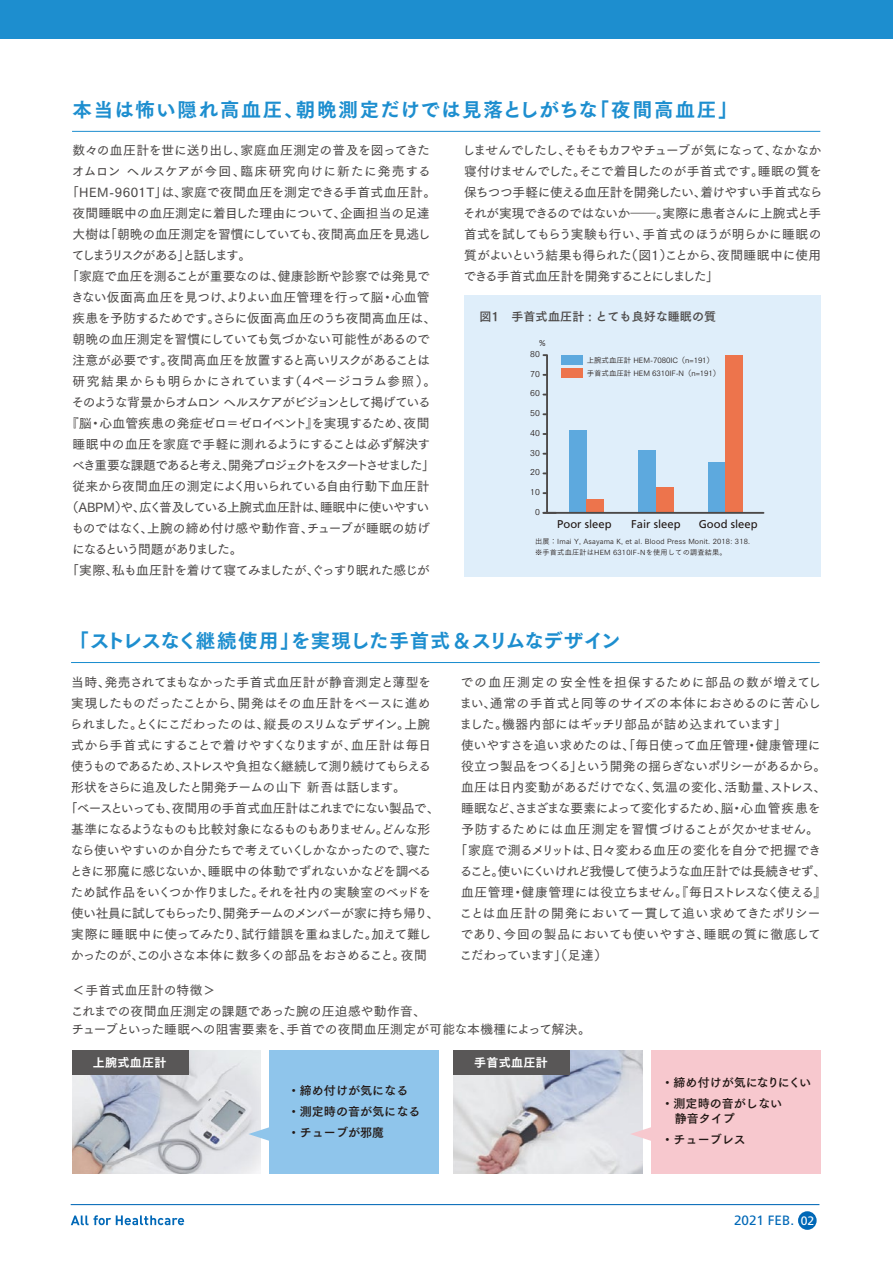
<style>
.page{position:relative;width:893px;height:1263px;background:#fff}
.page>*{position:absolute;margin:0;border:0;box-sizing:border-box;transform-origin:0 0}
.t1{font:19.5px "Tsuku Go Pro E";letter-spacing:.085em;color:#1d8ecf}
.t2{font:19.5px "Tsuku Go Pro E";letter-spacing:-.02em;color:#1d8ecf}
.t3{font:13.5px "Frutiger";color:#0068b7}
.t4{font:12.75px/21px "Tsuku Go Pro D";letter-spacing:-.025em;color:#4c4948;text-align:justify}
.t5{font:12.75px "Tsuku Go Pro D";letter-spacing:-.05em;color:#4c4948}
.t6{font:12.75px/21px "Tsuku Go Pro D";letter-spacing:.015em;color:#4c4948}
.t7{font:12.75px "Tsuku Go Pro D";letter-spacing:-.005em;color:#4c4948}
.t8{font:12.75px "Tsuku Go Pro D";letter-spacing:-.055em;color:#4c4948}
.t9{font:12.75px "Tsuku Go Pro D";letter-spacing:.03em;color:#4c4948}
.t10{font:12.75px "Tsuku Go Pro D";color:#4c4948}
.t11{font:12.75px "Tsuku Go Pro D";letter-spacing:.035em;color:#4c4948}
.t12{font:12.75px "Tsuku Go Pro D";letter-spacing:-.125em;color:#4c4948}
.t13{font:12.75px "Tsuku Go Pro D";letter-spacing:-.115em;color:#4c4948}
.t14{font:12.75px "Tsuku Go Pro D";letter-spacing:-.065em;color:#4c4948}
.t15{font:12.75px "Tsuku Go Pro D";letter-spacing:-.07em;color:#4c4948}
.t16{font:12.75px "Tsuku Go Pro D";letter-spacing:-.095em;color:#4c4948}
.t17{font:12.75px "Tsuku Go Pro D";letter-spacing:-.08em;color:#4c4948}
.t18{font:12.75px "Tsuku Go Pro D";letter-spacing:-.045em;color:#4c4948}
.t19{font:12.75px "Tsuku Go Pro D";letter-spacing:.02em;color:#4c4948}
.t20{font:12.75px "Tsuku Go Pro D";letter-spacing:.005em;color:#4c4948}
.t21{font:12.75px "Tsuku Go Pro D";letter-spacing:.01em;color:#4c4948}
.t22{font:12.75px "Tsuku Go Pro D";letter-spacing:.06em;color:#4c4948}
.t23{font:12.75px "Tsuku Go Pro D";letter-spacing:.065em;color:#4c4948}
.t24{font:12.75px "Tsuku Go Pro D";letter-spacing:-.18em;color:#4c4948}
.t25{font:12.75px "Tsuku Go Pro D";letter-spacing:-.12em;color:#4c4948}
.t26{font:12.75px "Tsuku Go Pro D";letter-spacing:-.085em;color:#4c4948}
.t27{font:12px/21.1px "Tsuku Go Pro B";letter-spacing:.005em;color:#221815}
.t28{font:12px "Tsuku Go Pro B";letter-spacing:.005em;color:#4c4948}
.t29{font:12px "Tsuku Go Pro E";letter-spacing:.03em;color:#fff}
.t30{font:11.25px "Frutiger";color:#221815}
.t31{font:8.25px "Tsuku Go Pro R";letter-spacing:.005em;color:#221815}
.t32{font:7.5px "Tsuku Go Pro R";letter-spacing:-.01em;color:#221815}
.t33{font:7.2px/10.9px "Tsuku Go Pro R";letter-spacing:.025em;color:#221815}
.s1{font-size:12.15px;color:#fff}
</style>
<div class="page">
<hr style="left:72px;top:131px;width:748px;height:1px;background:#1d8ecf">
<div style="left:0;top:0;width:893px;height:38px;background:#1d8ecf"></div>
<div style="left:464px;top:295px;width:357px;height:282px;background:#dfeefa"></div>
<hr style="left:71px;top:662px;width:748px;height:1px;background:#1d8ecf">
<div style="left:569px;top:430px;width:17px;height:83px;background:#5da9de"></div>
<div style="left:586px;top:499px;width:18px;height:14px;background:#ed744c"></div>
<div style="left:639px;top:450px;width:17px;height:63px;background:#5da9de"></div>
<div style="left:656px;top:487px;width:17px;height:26px;background:#ed744c"></div>
<div style="left:708px;top:462px;width:17px;height:51px;background:#5da9de"></div>
<div style="left:725px;top:355px;width:18px;height:158px;background:#ed744c"></div>
<hr style="left:543px;top:512px;width:220px;height:2px;background:#4c4948">
<svg style="left:543px;top:354px;width:15px;height:160px"></svg>
<div style="left:561px;top:368px;width:21px;height:10px;background:#ed744c"></div>
<div style="left:561px;top:355px;width:21px;height:10px;background:#5da9de"></div>
<img style="left:454px;top:1050px;width:188px;height:123px">
<img style="left:72px;top:1050px;width:188px;height:123px">
<div style="left:270px;top:1050px;width:169px;height:123px;background:#8fc5eb"></div>
<svg style="left:248px;top:1126px;width:22px;height:16px"></svg>
<div style="left:651px;top:1050px;width:169px;height:123px;background:#f7c8ce"></div>
<svg style="left:630px;top:1126px;width:21px;height:16px"></svg>
<div style="left:72px;top:1050px;width:117px;height:25px;background:#595757"></div>
<div style="left:454px;top:1050px;width:116px;height:25px;background:#595757"></div>
<hr style="left:71px;top:1204px;width:748px;height:1px;background:#0068b7">
<div style="left:798px;top:1211px;width:19px;height:19px;background:#0068b7;border-radius:50%"></div>
<svg style="left:71px;top:1215px;width:113px;height:10px"></svg>
<h1 class="t1" style="left:73px;top:92px;width:666px">本当は怖い隠れ高血圧、朝晩測定だけでは見落としがちな「夜間高血圧」</h1>
<p class="t7" style="left:73px;top:140px;width:359px">数々の血圧計を世に送り出し、家庭血圧測定の普及を図ってきた</p>
<p class="t22" style="left:72px;top:161px;width:361px">オムロン ヘルスケアが今回、臨床研究向けに新たに発売する</p>
<p class="t11" style="left:66px;top:182px;width:371px">「HEM-9601T」は、家庭で夜間血圧を測定できる手首式血圧計。</p>
<p class="t7" style="left:73px;top:203px;width:359px">夜間睡眠中の血圧測定に着目した理由について、企画担当の足達</p>
<p class="t4" style="left:73px;top:222px;width:360px">大樹は「朝晩の血圧測定を習慣にしていても、夜間高血圧を見逃し</p>
<p class="t24" style="left:72px;top:245px;width:181px">てしまうリスクがある」と話します。</p>
<p class="t4" style="left:66px;top:264px;width:365px">「家庭で血圧を測ることが重要なのは、健康診断や診察では発見で</p>
<p class="t4" style="left:71px;top:285px;width:360px">きない仮面高血圧を見つけ、よりよい血圧管理を行って脳・心血管</p>
<p class="t4" style="left:73px;top:306px;width:365px">疾患を予防するためです。さらに仮面高血圧のうち夜間高血圧は、</p>
<p class="t4" style="left:73px;top:327px;width:359px">朝晩の血圧測定を習慣にしていても気づかない可能性があるので</p>
<p class="t4" style="left:73px;top:348px;width:359px">注意が必要です。夜間高血圧を放置すると高いリスクがあることは</p>
<p class="t19" style="left:73px;top:371px;width:365px">研究結果からも明らかにされています（4ページコラム参照）。</p>
<p class="t16" style="left:71px;top:392px;width:361px">そのような背景からオムロンヘルスケアがビジョンとして掲げている</p>
<p class="t4" style="left:66px;top:411px;width:365px">『脳・心血管疾患の発症ゼロ＝ゼロイベント』を実現するため、夜間</p>
<p class="t4" style="left:73px;top:432px;width:359px">睡眠中の血圧を家庭で手軽に測れるようにすることは必ず解決す</p>
<p class="t12" style="left:72px;top:455px;width:364px">べき重要な課題であると考え、開発プロジェクトをスタートさせました」</p>
<p class="t4" style="left:73px;top:474px;width:359px">従来から夜間血圧の測定によく用いられている自由行動下血圧計</p>
<p class="t5" style="left:66px;top:497px;width:365px">（ABPM）や、広く普及している上腕式血圧計は、睡眠中に使いやすい</p>
<p class="t4" style="left:71px;top:516px;width:360px">ものではなく、上腕の締め付け感や動作音、チューブが睡眠の妨げ</p>
<p class="t25" style="left:72px;top:539px;width:172px">になるという問題がありました。</p>
<p class="t5" style="left:66px;top:560px;width:365px">「実際、私も血圧計を着けて寝てみましたが、ぐっすり眠れた感じが</p>
<p class="t4" style="left:462px;top:138px;width:361px">しませんでしたし、そもそもカフやチューブが気になって、なかなか寝付けませんでした。そこで着目したのが手首式です。睡眠の質を保ちつつ手軽に使える血圧計を開発したい、着けやすい手首式ならそれが実現できるのではないか――。実際に患者さんに上腕式と手首式を試してもらう実験も行い、手首式のほうが明らかに睡眠の質がよいという結果も得られた（図1）ことから、夜間睡眠中に使用できる手首式血圧計を開発することにしました」</p>
<p class="t28" style="left:479px;top:306px;width:238px">図1　手首式血圧計 : とても良好な睡眠の質</p>
<p class="t31" style="left:530px;top:347px;width:11px">80</p>
<p class="t31" style="left:530px;top:367px;width:11px">70</p>
<p class="t31" style="left:530px;top:386px;width:11px">60</p>
<p class="t31" style="left:530px;top:406px;width:11px">50</p>
<p class="t31" style="left:530px;top:426px;width:11px">40</p>
<p class="t31" style="left:530px;top:446px;width:11px">30</p>
<p class="t31" style="left:530px;top:465px;width:11px">20</p>
<p class="t31" style="left:530px;top:485px;width:11px">10</p>
<p class="t31" style="left:535px;top:505px;width:6px">0</p>
<p class="t31" style="left:539px;top:336px;width:8px">%</p>
<p class="t32" style="left:587px;top:354px;width:129px">上腕式血圧計 HEM-7080IC（n=191）</p>
<p class="t32" style="left:587px;top:367px;width:135px">手首式血圧計 HEM 6310IF-N（n=191）</p>
<p class="t30" style="left:557px;top:518px;width:56px">Poor sleep</p>
<p class="t30" style="left:631px;top:518px;width:51px">Fair sleep</p>
<p class="t30" style="left:699px;top:518px;width:60px">Good sleep</p>
<p class="t33" style="left:535px;top:535px;width:216px">出展：Imai Y, Asayama K, et al. Blood Press Monit. 2018: 318. ※手首式血圧計はHEM 6310IF-Nを使用しての調査結果。</p>
<h1 class="t2" style="left:70px;top:623px;width:553px">「ストレスなく継続使用」を実現した手首式＆スリムなデザイン</h1>
<p class="t6" style="left:71px;top:670px;width:361px">当時、発売されてまもなかった手首式血圧計が静音測定と薄型を</p>
<p class="t4" style="left:71px;top:691px;width:361px">実現したものだったことから、開発はその血圧計をベースに進め</p>
<p class="t5" style="left:70px;top:713px;width:362px">られました。とくにこだわったのは、縦長のスリムなデザイン。上腕</p>
<p class="t20" style="left:71px;top:734px;width:361px">式から手首式にすることで着けやすくなりますが、血圧計は毎日</p>
<p class="t13" style="left:71px;top:755px;width:362px">使うものであるため、ストレスや負担なく継続して測り続けてもらえる</p>
<p class="t8" style="left:71px;top:776px;width:336px">形状をさらに追及したと開発チームの山下 新吾は話します。</p>
<p class="t8" style="left:65px;top:797px;width:376px">「ベースといっても、夜間用の手首式血圧計はこれまでにない製品で、</p>
<p class="t17" style="left:71px;top:818px;width:360px">基準になるようなものも比較対象になるものもありません。どんな形</p>
<p class="t4" style="left:70px;top:838px;width:362px">なら使いやすいのか自分たちで考えていくしかなかったので、寝た</p>
<p class="t4" style="left:70px;top:859px;width:363px">ときに邪魔に感じないか、睡眠中の体動でずれないかなどを調べる</p>
<p class="t4" style="left:71px;top:880px;width:362px">ため試作品をいくつか作りました。それを社内の実験室のベッドを</p>
<p class="t14" style="left:71px;top:902px;width:369px">使い社員に試してもらったり、開発チームのメンバーが家に持ち帰り、</p>
<p class="t4" style="left:71px;top:922px;width:361px">実際に睡眠中に使ってみたり、試行錯誤を重ねました。加えて難し</p>
<p class="t4" style="left:71px;top:943px;width:358px">かったのが、この小さな本体に数多くの部品をおさめること。夜間</p>
<p class="t23" style="left:460px;top:671px;width:362px">での血圧測定の安全性を担保するために部品の数が増えてし</p>
<p class="t6" style="left:460px;top:691px;width:363px">まい、通常の手首式と同等のサイズの本体におさめるのに苦心し</p>
<p class="t4" style="left:460px;top:712px;width:329px">ました。機器内部にはギッチリ部品が詰め込まれています」</p>
<p class="t4" style="left:461px;top:733px;width:361px">使いやすさを追い求めたのは、「毎日使って血圧管理・健康管理に</p>
<p class="t18" style="left:461px;top:755px;width:367px">役立つ製品をつくる」という開発の揺らぎないポリシーがあるから。</p>
<p class="t4" style="left:461px;top:775px;width:367px">血圧は日内変動があるだけでなく、気温の変化、活動量、ストレス、</p>
<p class="t5" style="left:461px;top:797px;width:361px">睡眠など、さまざまな要素によって変化するため、脳・心血管疾患を</p>
<p class="t21" style="left:461px;top:818px;width:360px">予防するためには血圧測定を習慣づけることが欠かせません。</p>
<p class="t7" style="left:455px;top:839px;width:368px">「家庭で測るメリットは、日々変わる血圧の変化を自分で把握でき</p>
<p class="t15" style="left:460px;top:860px;width:368px">ること。使いにくいけれど我慢して使うような血圧計では長続きせず、</p>
<p class="t4" style="left:461px;top:880px;width:367px">血圧管理・健康管理には役立ちません。『毎日ストレスなく使える』</p>
<p class="t9" style="left:460px;top:902px;width:362px">ことは血圧計の開発において一貫して追い求めてきたポリシー</p>
<p class="t9" style="left:460px;top:923px;width:362px">であり、今回の製品においても使いやすさ、睡眠の質に徹底して</p>
<p class="t26" style="left:460px;top:944px;width:149px">こだわっています」（足達）</p>
<p class="t6" style="left:71px;top:978px;width:357px">＜手首式血圧計の特徴＞<br>これまでの夜間血圧測定の課題であった腕の圧迫感や動作音、</p>
<p class="t10" style="left:72px;top:1018px;width:521px">チューブといった睡眠への阻害要素を、手首での夜間血圧測定が可能な本機種によって解決。</p>
<p class="t29" style="left:93px;top:1052px;width:75px">上腕式血圧計</p>
<p class="t29" style="left:474px;top:1052px;width:75px">手首式血圧計</p>
<p class="t27" style="left:288px;top:1078px;width:134px">・締め付けが気になる・測定時の音が気になる・チューブが邪魔</p>
<p class="t27" style="left:661px;top:1071px;width:151px">・締め付けが気になりにくい・測定時の音がしない</p>
<p class="t27" style="left:661px;top:1107px;width:86px;text-align:center">静音タイプ<br>・チューブレス</p>
<p class="t3" style="left:734px;top:1212px;width:82px">2021 FEB. <span class="s1">02</span></p>
</div>
